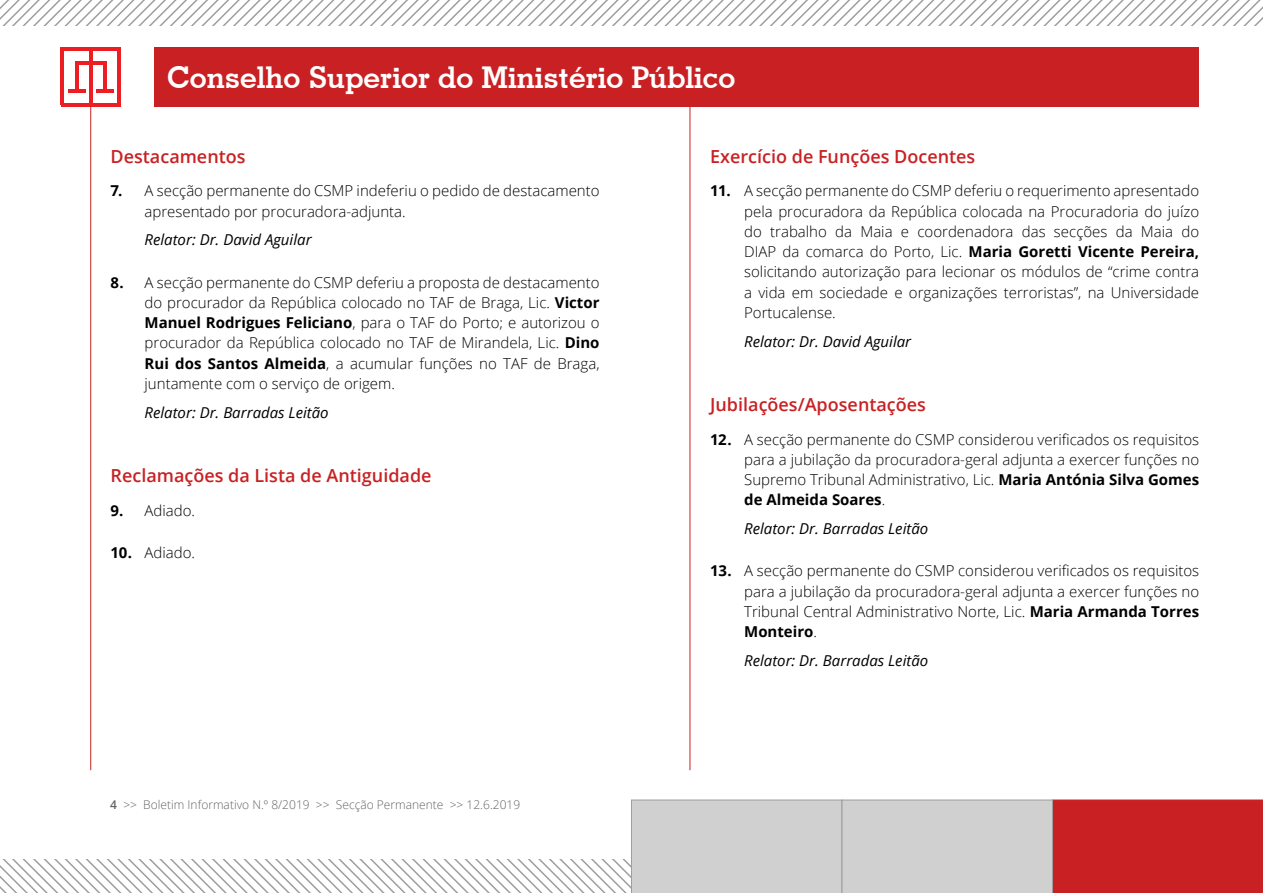
<style>
.page{position:relative;width:1263px;height:893px;background:#fff}
.page>*{position:absolute;margin:0;border:0;box-sizing:border-box;transform-origin:0 0}
.t1{font:700 30px "Geometric Slab 703 BT";color:#fff}
.titulo_texto{font:600 18px "Open Sans";color:#c92123}
.texto_miolo_light{font:300 15px/20.2px "Open Sans";color:#000;text-align:justify}
.relator_fim{font:italic 15px "Open Sans";color:#000}
.texto_miolo_light_fi{font:300 15px "Open Sans";color:#000}
.t2{font:300 12px "Open Sans";color:#646464}
.s1{font-weight:700}
.s2{font-weight:600}
</style>
<div class="page">
<svg style="left:0;top:800px;width:1263px;height:93px"></svg>
<div style="left:154px;top:47px;width:1045px;height:60px;background:#c92123"></div>
<hr style="left:90px;top:104px;width:1px;height:666px;background:#c92123">
<hr style="left:75px;top:61px;width:3px;height:31px;background:#ed1d24">
<hr style="left:61px;top:47px;width:3px;height:58px;background:#ed1d24">
<hr style="left:117px;top:49px;width:3px;height:56px;background:#ed1d24">
<hr style="left:61px;top:103px;width:59px;height:4px;background:#ed1d24">
<hr style="left:61px;top:47px;width:59px;height:4px;background:#ed1d24">
<hr style="left:89px;top:48px;width:3px;height:56px;background:#ed1d24">
<hr style="left:68px;top:89px;width:17px;height:4px;background:#ed1d24">
<hr style="left:103px;top:61px;width:3px;height:31px;background:#ed1d24">
<hr style="left:75px;top:61px;width:31px;height:4px;background:#ed1d24">
<hr style="left:96px;top:89px;width:18px;height:4px;background:#ed1d24">
<hr style="left:690px;top:104px;width:1px;height:666px;background:#c92123">
<svg style="left:0;top:0;width:1263px;height:26px"></svg>
<h1 class="t1" style="left:167px;top:60px;width:570px">Conselho Superior do Ministério Público</h1>
<p class="titulo_texto" style="left:111px;top:144px;width:137px">Destacamentos</p>
<p class="texto_miolo_light" style="left:145px;top:180px;width:456px;text-indent:-34px"><span class="s1">7.</span> A secção permanente do CSMP indeferiu o pedido de destacamento apresentado por procuradora-adjunta.</p>
<p class="relator_fim" style="left:145px;top:230px;width:169px">Relator: Dr. David Aguilar</p>
<p class="texto_miolo_light" style="left:145px;top:272px;width:456px;text-indent:-34px"><span class="s1">8.</span> A secção permanente do CSMP deferiu a proposta de destacamento do procurador da República colocado no TAF de Braga, Lic. <span class="s1">Victor Manuel Rodrigues Feliciano</span>, para o TAF do Porto; e autorizou o procurador da República colocado no TAF de Mirandela, Lic. <span class="s1">Dino Rui dos Santos Almeida</span>, a acumular funções no TAF de Braga, juntamente com o serviço de origem.</p>
<p class="relator_fim" style="left:145px;top:402px;width:186px">Relator: Dr. Barradas Leitão</p>
<p class="titulo_texto" style="left:111px;top:463px;width:323px">Reclamações da Lista de Antiguidade</p>
<p class="texto_miolo_light" style="left:111px;top:500px;width:86px"><span class="s1">9.</span> Adiado.</p>
<p class="texto_miolo_light_fi" style="left:111px;top:542px;width:86px"><span class="s1">10.</span> Adiado.</p>
<p class="t2" style="left:110px;top:796px;width:411px"><span class="s2">4</span> &gt;&gt; Boletim Informativo N.º 8/2019 &gt;&gt; Secção Permanente &gt;&gt; 12.6.2019</p>
<p class="titulo_texto" style="left:710px;top:144px;width:267px">Exercício de Funções Docentes</p>
<p class="texto_miolo_light" style="left:744px;top:180px;width:456px;text-indent:-34px"><span class="s1">11.</span> A secção permanente do CSMP deferiu o requerimento apresentado pela procuradora da República colocada na Procuradoria do juízo do trabalho da Maia e coordenadora das secções da Maia do DIAP da comarca do Porto, Lic. <span class="s1">Maria Goretti Vicente Pereira, </span>solicitando autorização para lecionar os módulos de “crime contra a vida em sociedade e organizações terroristas”, na Universidade Portucalense.</p>
<p class="relator_fim" style="left:744px;top:331px;width:169px">Relator: Dr. David Aguilar</p>
<p class="titulo_texto" style="left:710px;top:392px;width:217px">Jubilações/Aposentações</p>
<p class="texto_miolo_light" style="left:744px;top:429px;width:456px;text-indent:-34px"><span class="s1">12.</span> A secção permanente do CSMP considerou verificados os requisitos para a jubilação da procuradora-geral adjunta a exercer funções no Supremo Tribunal Administrativo, Lic. <span class="s1">Maria Antónia Silva Gomes de Almeida Soares</span>.</p>
<p class="relator_fim" style="left:744px;top:518px;width:186px">Relator: Dr. Barradas Leitão</p>
<p class="texto_miolo_light" style="left:744px;top:560px;width:456px;text-indent:-34px"><span class="s1">13.</span> A secção permanente do CSMP considerou verificados os requisitos para a jubilação da procuradora-geral adjunta a exercer funções no Tribunal Central Administrativo Norte, Lic. <span class="s1">Maria Armanda Torres Monteiro</span>.</p>
<p class="relator_fim" style="left:744px;top:650px;width:186px">Relator: Dr. Barradas Leitão</p>
</div>
